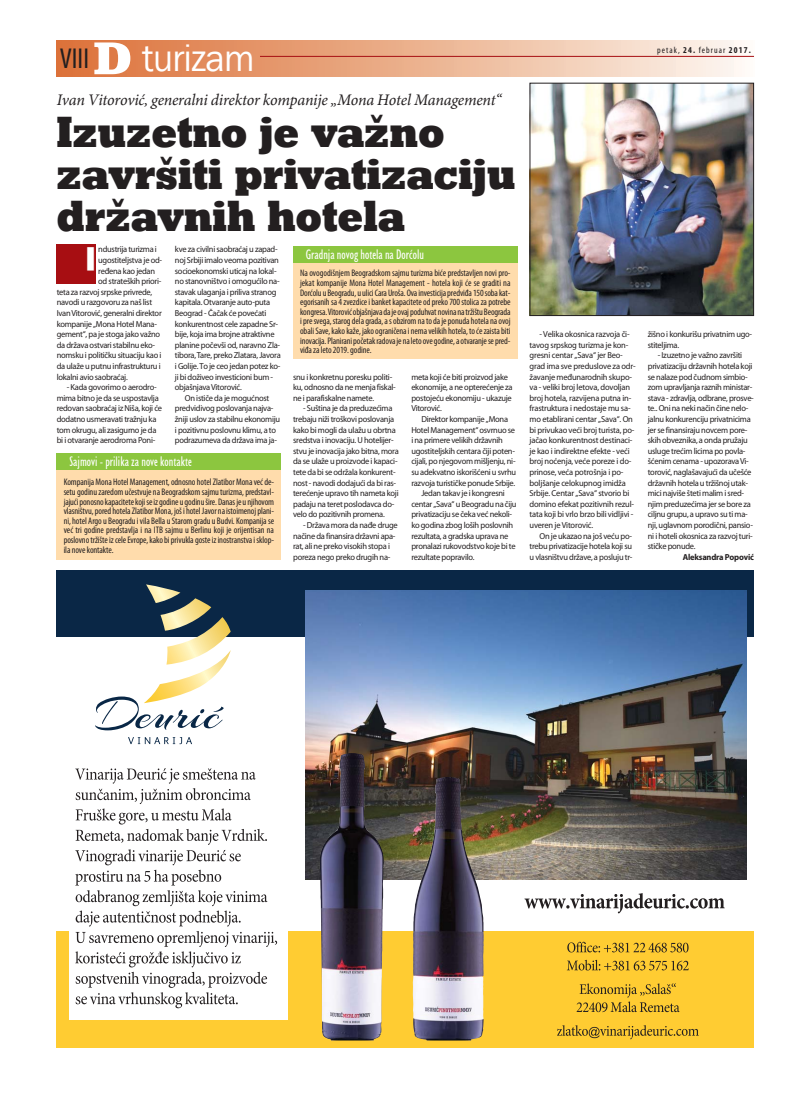
<style>
.page{position:relative;width:794px;height:1097px;background:#fff}
.page>*{position:absolute;margin:0;border:0;box-sizing:border-box;transform-origin:0 0}
.t1{font:900 43px/42px "Geo Slab";letter-spacing:.01em;color:#231f20;scale:.9 1}
.t2{font:37.7px "Frankfurt Gothic";color:#fff;scale:.96 1}
.t3{font:900 34px "Nimbus Re Sans";color:#fff}
.t4{font:28.9px "Myriad YU Pro Cond";color:#231f20}
.t5{font:italic 16px "Minion YU Pro";letter-spacing:-.015em;color:#231f20}
.t6{font:14px "Humanist 521 Cond";color:#fff;scale:.9 1}
.t7{font:9.5px/9.6px "Myriad YU Pro Cond";letter-spacing:-.01em;color:#231f20;text-align:justify}
.t8{font:9px "Myriad YU Pro Cond";letter-spacing:.115em;color:#231f20}
.t9{font:8.7px/10.6px "Myriad YU Pro";letter-spacing:-.03em;color:#231f20}
.t10{font:700 8.7px "Myriad YU Pro";letter-spacing:-.02em;color:#231f20}
.s1{font-weight:700}
</style>
<div class="page">
<div style="left:57px;top:40px;width:697px;height:36px;background:linear-gradient(to right,#dc7137,#fcf4ec)"></div>
<hr style="left:260px;top:56px;width:494px;height:1px;background:#a70e12">
<svg style="left:94px;top:42px;width:36px;height:32px"></svg>
<div style="left:57px;top:570px;width:697px;height:67px;background:#0a2746"></div>
<div style="left:57px;top:931px;width:697px;height:116px;background:#ffcc32"></div>
<div style="left:69px;top:761px;width:219px;height:259px;background:#fff"></div>
<svg style="left:75px;top:768px;width:202px;height:240px"></svg>
<svg style="left:128px;top:737px;width:64px;height:7px"></svg>
<svg style="left:95px;top:584px;width:136px;height:146px"></svg>
<img style="left:306px;top:590px;width:441px;height:290px">
<img style="left:413px;top:777px;width:71px;height:264px">
<img style="left:320px;top:753px;width:64px;height:288px">
<svg style="left:567px;top:942px;width:122px;height:10px"></svg>
<svg style="left:567px;top:960px;width:122px;height:10px"></svg>
<svg style="left:577px;top:983px;width:103px;height:29px"></svg>
<svg style="left:557px;top:1025px;width:142px;height:14px"></svg>
<svg style="left:525px;top:893px;width:200px;height:20px"></svg>
<div style="left:57px;top:245px;width:39px;height:39px;background:#a70e12"></div>
<img style="left:532px;top:85px;width:220px;height:229px">
<div style="left:530px;top:83px;width:224px;height:233px;border:1px solid #231f20"></div>
<div style="left:57px;top:468px;width:224px;height:92px;background:#ffdcac"></div>
<div style="left:57px;top:454px;width:224px;height:16px;background:#8cc63f"></div>
<div style="left:293px;top:261px;width:225px;height:97px;background:#ffdcac"></div>
<div style="left:293px;top:247px;width:224px;height:16px;background:#8cc63f"></div>
<h2 class="t2" style="left:142px;top:35px;width:118px">turizam</h2>
<h3 class="t5" style="left:57px;top:93px;width:446px">Ivan Vitorovi}, generalni direktor kompanije „Mona Hotel Management“</h3>
<h1 class="t1" style="left:57px;top:110px;width:511px">Izuzetno je va`no zavr{iti privatizaciju dr`avnih hotela</h1>
<p class="t9" style="left:98px;top:245px;width:60px">ndustrija turizma i</p>
<p class="t9" style="left:98px;top:256px;width:65px">ugostiteljstva je od-</p>
<p class="t9" style="left:98px;top:266px;width:58px">re|ena kao jedan</p>
<p class="t9" style="left:98px;top:277px;width:65px">od strate{kih priori-</p>
<p class="t9" style="left:57px;top:287px;width:97px">teta za razvoj srpske privrede,</p>
<p class="t9" style="left:57px;top:298px;width:97px">navodi u razgovoru za na{ list</p>
<p class="t9" style="left:57px;top:309px;width:107px">Ivan Vitorovi}, generalni direktor</p>
<p class="t9" style="left:57px;top:319px;width:102px">kompanije „Mona Hotel Mana-</p>
<p class="t9" style="left:57px;top:330px;width:105px">gement“, pa je stoga jako va`no</p>
<p class="t9" style="left:57px;top:340px;width:100px">da dr`ava ostvari stabilnu eko-</p>
<p class="t9" style="left:57px;top:351px;width:106px">nomsku i politi~ku situaciju kao i</p>
<p class="t9" style="left:57px;top:362px;width:105px">da ula`e u putnu infrastrukturu i</p>
<p class="t9" style="left:57px;top:372px;width:73px">lokalni avio saobra}aj.</p>
<p class="t9" style="left:57px;top:383px;width:107px;text-indent:10px">- Kada govorimo o aerodro&shy;mima bitno je da se uspostavlja redovan saobra}aj iz Ni{a, koji }e dodatno usmeravati tra`nju ka tom okrugu, ali zasigurno je da bi i otvaranje aerodroma Poni-</p>
<h3 class="t4" style="left:60px;top:49px;width:31px">VIII</h3>
<p class="t8" style="left:657px;top:47px;width:95px">petak, <span class="s1">24.</span> februar <span class="s1">2017.</span></p>
<p class="t9" style="left:175px;top:245px;width:107px">kve za civilni saobra}aj u zapad&shy;noj Srbiji imalo veoma pozitivan socioekonomski uticaj na lokal&shy;no stanovni{tvo i omogu}ilo na&shy;stavak ulaganja i priliva stranog kapitala. Otvaranje auto-puta<br>Beograd - ^a~ak }e pove}ati konkurentnost cele zapadne Sr&shy;bije, koja ima brojne atraktivne planine po~ev{i od, naravno Zla&shy;tibora, Tare, preko Zlatara, Javora i Golije. To je ceo jedan potez ko&shy;ji bi do`iveo investicioni bum - obja{njava Vitorovi}.</p>
<p class="t9" style="left:175px;top:393px;width:107px;text-indent:10px">On isti~e da je mogu}nost predvidivog poslovanja najva-`niji uslov za stabilnu ekonomiju i pozitivnu poslovnu klimu, a to podrazumeva da dr`ava ima ja-</p>
<h3 class="t3" style="left:85px;top:238px;width:13px">I</h3>
<h3 class="t6" style="left:306px;top:247px;width:133px">Gradnja novog hotela na Dor}olu</h3>
<p class="t7" style="left:300px;top:270px;width:212px">Na ovogodi{njem Beogradskom sajmu turizma bi}e predstavljen novi pro&shy;jekat kompanije Mona Hotel Management - hotela koji }e se graditi na Dor}olu u Beogradu, u ulici Cara Uro{a. Ova investicija predvi|a 150 soba kat&shy;egorisanih sa 4 zvezdice i banket kapacitete od preko 700 stolica za potrebe kongresa. Vitorovi} obja{njava da je ovaj poduhvat novina na tr`i{tu Beograda i pre svega, starog dela grada, a s obzirom na to da je ponuda hotela na ovoj obali Save, kako ka`e, jako ograni~ena i nema velikih hotela, to }e zaista biti inovacija. Planirani po~etak radova je na leto ove godine, a otvaranje se pred&shy;vi|a za leto 2019. godine.</p>
<p class="t9" style="left:530px;top:330px;width:108px;text-indent:10px">- Velika okosnica razvoja ~i&shy;tavog srpskog turizma je kon&shy;gresni centar „Sava“ jer Beo&shy;grad ima sve preduslove za odr-`avanje me|unarodnih skupo&shy;va - veliki broj letova, dovoljan broj hotela, razvijena putna in&shy;frastruktura i nedostaje mu sa&shy;mo etablirani centar „Sava“. On bi privukao ve}i broj turista, po&shy;ja~ao konkurentnost destinaci&shy;je kao i indirektne efekte - ve}i broj no}enja, ve}e poreze i do&shy;prinose, ve}a potro{nja i po&shy;bolj{anje celokupnog imid`a<br>Srbije. Centar „Sava“ stvorio bi domino efekat pozitivnih rezul&shy;tata koji bi vrlo brzo bili vidljivi - uveren je Vitorovi}.</p>
<p class="t9" style="left:530px;top:531px;width:104px;text-align:justify;text-indent:10px">On je ukazao na jo{ ve}u po&shy;trebu privatizacije hotela koji su u vlasni{tvu dr`ave, a posluju tr-</p>
<p class="t9" style="left:648px;top:330px;width:106px">`i{no i konkuri{u privatnim ugo&shy;stiteljima.</p>
<p class="t9" style="left:648px;top:351px;width:108px;text-indent:10px">- Izuzetno je va`no zavr{iti privatizaciju dr`avnih hotela koji se nalaze pod ~udnom simbio&shy;zom upravljanja raznih ministar&shy;stava - zdravlja, odbrane, prosve&shy;te.. Oni na neki na~in ~ine nelo&shy;jalnu konkurenciju privatnicima jer se finansiraju novcem pore&shy;skih obveznika, a onda pru`aju usluge tre}im licima po povla-{}enim cenama - upozorava Vi&shy;torovi}, nagla{avaju}i da u~e{}e dr`avnih hotela u tr`i{noj utak&shy;mici najvi{e {teti malim i sred&shy;njim preduze}ima jer se bore za ciljnu grupu, a upravo su ti ma&shy;nji, uglavnom porodi~ni, pansio&shy;ni i hoteli okosnica za razvoj turi&shy;sti~ke ponude.</p>
<p class="t10" style="left:683px;top:554px;width:73px">Aleksandra Popovi}</p>
<p class="t9" style="left:293px;top:372px;width:104px">snu i konkretnu poresku politi&shy;ku, odnosno da ne menja fiskal&shy;ne i parafiskalne namete.</p>
<p class="t9" style="left:293px;top:404px;width:107px;text-indent:10px">- Su{tina je da preduze}ima trebaju ni`i tro{kovi poslovanja kako bi mogli da ula`u u obrtna sredstva i inovaciju. U hotelijer&shy;stvu je inovacija jako bitna, mora da se ula`e u proizvode i kapaci&shy;tete da bi se odr`ala konkurent&shy;nost - navodi dodaju}i da bi ras&shy;tere}enje upravo tih nameta koji padaju na teret poslodavca do&shy;velo do pozitivnih promena.</p>
<p class="t9" style="left:293px;top:521px;width:106px;text-indent:10px">- Dr`ava mora da na|e druge na~ine da finansira dr`avni apa&shy;rat, ali ne preko visokih stopa i poreza nego preko drugih na-</p>
<p class="t9" style="left:411px;top:372px;width:103px">meta koji }e biti proizvod jake ekonomije, a ne optere}enje za postoje}u ekonomiju - ukazuje<br>Vitorovi}.</p>
<p class="t9" style="left:421px;top:415px;width:88px">Direktor kompanije „Mona</p>
<p class="t9" style="left:411px;top:425px;width:105px">Hotel Management“ osvrnuo se</p>
<p class="t9" style="left:411px;top:436px;width:93px">i na primere velikih dr`avnih</p>
<p class="t9" style="left:411px;top:446px;width:105px">ugostiteljskih centara ~iji poten-</p>
<p class="t9" style="left:411px;top:457px;width:106px">cijali, po njegovom mi{ljenju, ni-</p>
<p class="t9" style="left:411px;top:468px;width:106px">su adekvatno iskori{}eni u svrhu</p>
<p class="t9" style="left:411px;top:478px;width:105px">razvoja turisti~ke ponude Srbije.</p>
<p class="t9" style="left:421px;top:489px;width:85px">Jedan takav je i kongresni</p>
<p class="t9" style="left:411px;top:499px;width:107px">centar „Sava“ u Beogradu na ~iju</p>
<p class="t9" style="left:411px;top:510px;width:102px">privatizaciju se ~eka ve} nekoli-</p>
<p class="t9" style="left:411px;top:521px;width:103px">ko godina zbog lo{ih poslovnih</p>
<p class="t9" style="left:411px;top:531px;width:99px">rezultata, a gradska uprava ne</p>
<p class="t9" style="left:411px;top:542px;width:106px">pronalazi rukovodstvo koje bi te</p>
<p class="t9" style="left:411px;top:552px;width:65px">rezultate popravilo.</p>
<h3 class="t6" style="left:69px;top:454px;width:138px">Sajmovi - prilika za nove kontakte</h3>
<p class="t7" style="left:64px;top:479px;width:212px">Kompanija Mona Hotel Management, odnosno hotel Zlatibor Mona ve} de&shy;setu godinu zaredom u~estvuje na Beogradskom sajmu turizma, predstavl&shy;jaju}i ponosno kapacitete koji se iz godine u godinu {ire. Danas je u njihovom vlasni{tvu, pored hotela Zlatibor Mona, jo{ i hotel Javor na istoimenoj plani&shy;ni, hotel Argo u Beogradu i vila Bella u Starom gradu u Budvi. Kompanija se ve} tri godine predstavlja i na ITB sajmu u Berlinu koji je orijentisan na poslovno tr`i{te iz cele Evrope, kako bi privukla goste iz inostranstva i sklop&shy;ila nove kontakte.</p>
</div>
